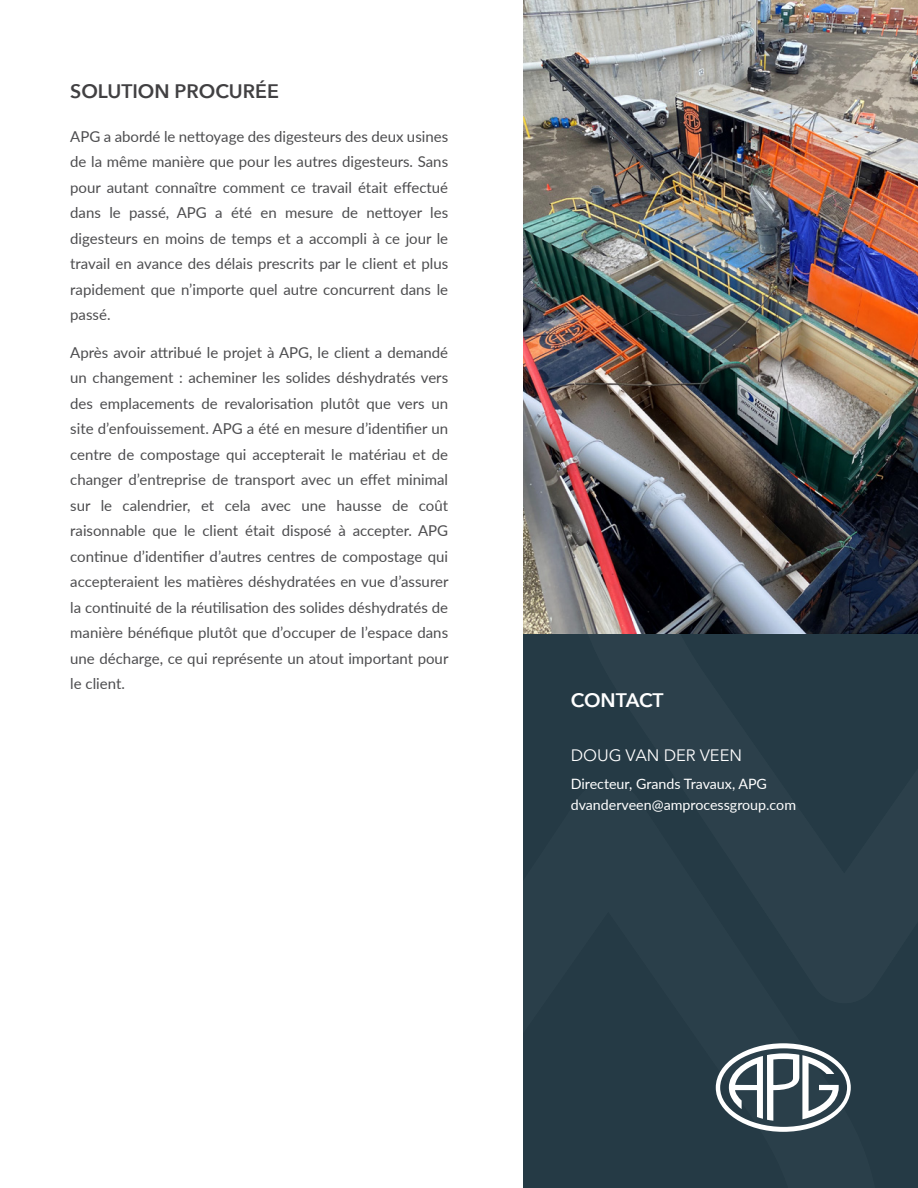
<style>
.page{position:relative;width:918px;height:1188px;background:#fff}
.page>*{position:absolute;margin:0;border:0;box-sizing:border-box;transform-origin:0 0}
.t1{font:600 19.5px "Avenir Next";color:#414042}
.t2{font:600 19.5px "Avenir Next";letter-spacing:-.01em;color:#fff}
.t3{font:16.5px "Avenir Next";color:#fff}
.t4{font:15px/25.5px "Lato";color:#4d4d4f;text-align:justify}
.t5{font:14.25px/21px "Lato";color:#fff}
</style>
<div class="page">
<div style="left:524px;top:632px;width:394px;height:556px;background:#253a45"></div>
<img style="left:524px;top:0;width:394px;height:633px">
<svg style="left:716px;top:1043px;width:135px;height:89px"></svg>
<h1 class="t1" style="left:70px;top:74px;width:210px">SOLUTION PROCURÉE</h1>
<p class="t4" style="left:70px;top:123px;width:379px">APG a abordé le nettoyage des digesteurs des deux usines de la même manière que pour les autres digesteurs. Sans pour autant connaître comment ce travail était effectué dans le passé, APG a été en mesure de nettoyer les digesteurs en moins de temps et a accompli à ce jour le travail en avance des délais prescrits par le client et plus rapidement que n’importe quel autre concurrent dans le passé.</p>
<p class="t4" style="left:70px;top:339px;width:380px">Après avoir attribué le projet à APG, le client a demandé un changement : acheminer les solides déshydratés vers des emplacements de revalorisation plutôt que vers un site d’enfouissement. APG a été en mesure d’identifier un centre de compostage qui accepterait le matériau et de changer d’entreprise de transport avec un effet minimal sur le calendrier, et cela avec une hausse de coût raisonnable que le client était disposé à accepter. APG continue d’identifier d’autres centres de compostage qui accepteraient les matières déshydratées en vue d’assurer la continuité de la réutilisation des solides déshydratés de manière bénéfique plutôt que d’occuper de l’espace dans une décharge, ce qui représente un atout important pour le client.</p>
<h1 class="t2" style="left:571px;top:684px;width:94px">CONTACT</h1>
<p class="t3" style="left:571px;top:741px;width:173px">DOUG VAN DER VEEN</p>
<p class="t5" style="left:571px;top:773px;width:227px">Directeur, Grands Travaux, APG dvanderveen@amprocessgroup.com</p>
</div>
